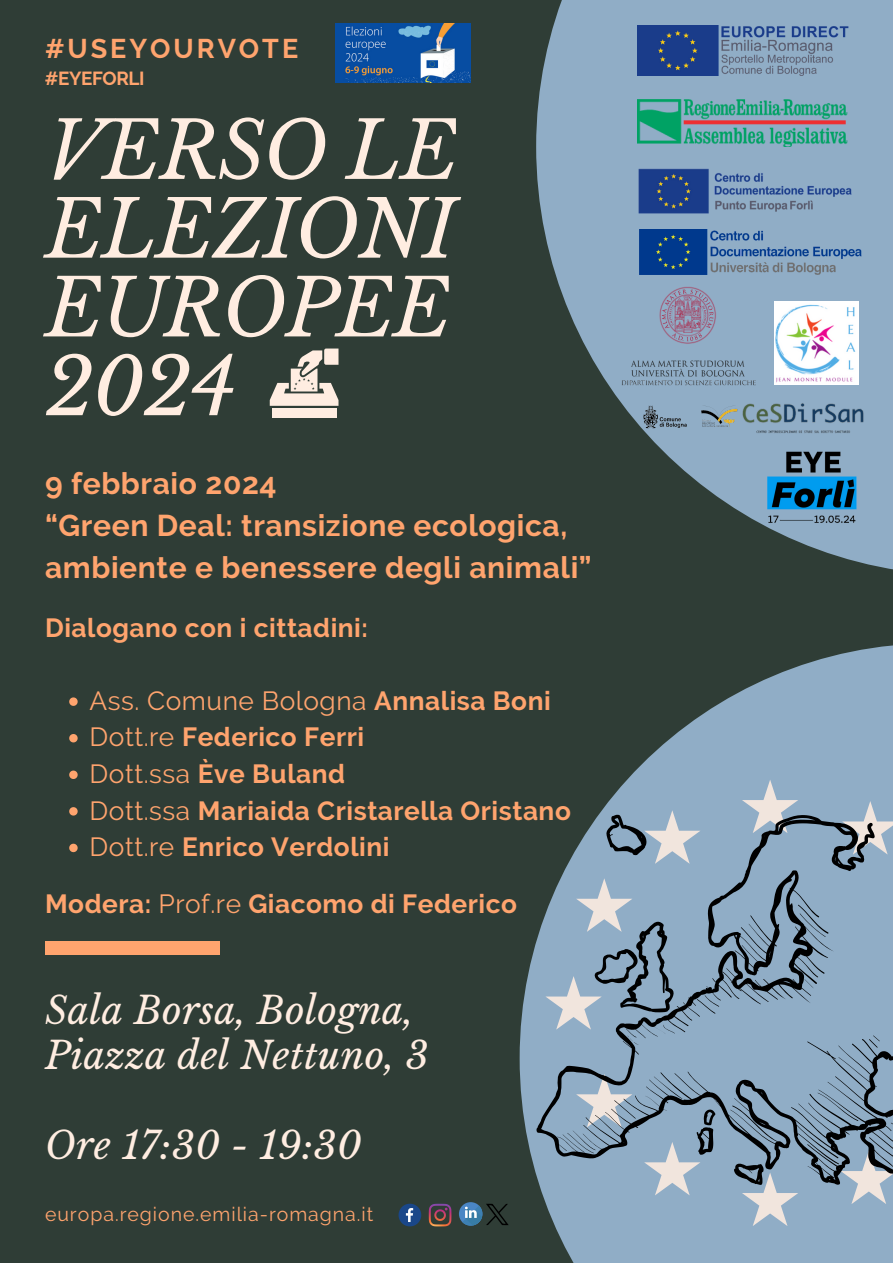
<style>
.page{position:relative;width:893px;height:1263px;background:#2f3d36}
.page>*{position:absolute;margin:0;border:0;box-sizing:border-box;transform-origin:0 0}
.t1{font:italic 78.75px "Libre Baskerville";letter-spacing:-.02em;color:#ffede1}
.t2{font:italic 37.5px "Libre Baskerville";letter-spacing:.01em;color:#ffede1}
.t3{font:700 30px/41.6px "Raleway";letter-spacing:.02em;color:#ffa46e}
.t4{font:700 27px "Raleway";letter-spacing:.11em;color:#ffa46e}
.t5{font:700 26.25px "Raleway";letter-spacing:.02em;color:#ffa46e}
.t6{font:26.25px "Raleway";letter-spacing:.02em;color:#ffa46e}
.t7{font:19.5px "Raleway";letter-spacing:.05em;color:#ffa46e}
.t8{font:700 18.9px "Raleway";letter-spacing:-.02em;color:#ffa46e}
.s1{font-weight:700}
.s2{font-weight:400}
</style>
<div class="page">
<svg style="left:519px;top:645px;width:374px;height:618px;fill:#90adc6"></svg>
<svg style="left:536px;top:0;width:357px;height:570px;fill:#90adc6"></svg>
<svg style="left:69px;top:697px;width:9px;height:9px"></svg>
<svg style="left:69px;top:734px;width:9px;height:8px"></svg>
<svg style="left:69px;top:770px;width:9px;height:9px"></svg>
<svg style="left:69px;top:807px;width:9px;height:8px"></svg>
<svg style="left:69px;top:844px;width:9px;height:8px"></svg>
<div style="left:45px;top:941px;width:174px;height:14px;background:#ffa46e"></div>
<svg style="left:742px;top:779px;width:56px;height:36px;background:#b0bfcd"></svg>
<svg style="left:840px;top:1185px;width:53px;height:19px"></svg>
<svg style="left:644px;top:1185px;width:56px;height:10px"></svg>
<svg style="left:644px;top:810px;width:56px;height:5px"></svg>
<svg style="left:842px;top:801px;width:51px;height:14px"></svg>
<svg style="left:742px;top:1185px;width:56px;height:41px;background:#b7c3cf"></svg>
<svg style="left:536px;top:815px;width:357px;height:370px;background:#839baf"></svg>
<div style="left:272px;top:408px;width:64px;height:9px;background:#ffede1"></div>
<svg style="left:270px;top:348px;width:68px;height:58px"></svg>
<img style="left:335px;top:23px;width:135px;height:59px">
<img style="left:764px;top:448px;width:96px;height:76px">
<img style="left:631px;top:287px;width:113px;height:90px">
<img style="left:616px;top:377px;width:144px;height:11px">
<img style="left:774px;top:302px;width:84px;height:83px">
<img style="left:739px;top:400px;width:127px;height:35px">
<svg style="left:398px;top:1204px;width:23px;height:22px"></svg>
<svg style="left:429px;top:1204px;width:22px;height:22px"></svg>
<div style="left:459px;top:1202px;width:23px;height:23px;background:#4a86c5;border-radius:50%"></div>
<svg style="left:462px;top:1204px;width:46px;height:22px"></svg>
<img style="left:637px;top:93px;width:211px;height:54px">
<img style="left:636px;top:168px;width:219px;height:46px">
<img style="left:639px;top:229px;width:228px;height:45px">
<img style="left:641px;top:406px;width:98px;height:23px">
<img style="left:637px;top:25px;width:211px;height:51px">
<p class="t4" style="left:45px;top:33px;width:255px">#USEYOURVOTE</p>
<p class="t8" style="left:45px;top:67px;width:101px">#EYEFORLI</p>
<p class="t1" style="left:45px;top:102px;width:415px">VERSO LE</p>
<p class="t1" style="left:45px;top:181px;width:412px">ELEZIONI</p>
<p class="t1" style="left:45px;top:260px;width:408px">EUROPEE</p>
<p class="t1" style="left:45px;top:339px;width:192px">2024</p>
<p class="t3" style="left:45px;top:463px;width:233px">9 febbraio 2024</p>
<p class="t3" style="left:45px;top:504px;width:548px">“Green Deal: transizione ecologica, ambiente e benessere degli animali”</p>
<p class="t5" style="left:45px;top:612px;width:324px">Dialogano con i cittadini:</p>
<p class="t6" style="left:90px;top:685px;width:462px">Ass. Comune Bologna <span class="s1">Annalisa Boni</span></p>
<p class="t5" style="left:90px;top:722px;width:276px"><span class="s2">Dott.re</span> Federico Ferri</p>
<p class="t5" style="left:90px;top:758px;width:257px"><span class="s2">Dott.ssa</span> Ève Buland</p>
<p class="t5" style="left:90px;top:795px;width:483px"><span class="s2">Dott.ssa</span> Mariaida Cristarella Oristano</p>
<p class="t5" style="left:90px;top:831px;width:301px"><span class="s2">Dott.re</span> Enrico Verdolini</p>
<p class="t5" style="left:45px;top:889px;width:473px">Modera: <span class="s2">Prof.re</span> Giacomo di Federico</p>
<p class="t2" style="left:45px;top:988px;width:370px">Sala Borsa, Bologna,</p>
<p class="t2" style="left:45px;top:1033px;width:385px">Piazza del Nettuno, 3</p>
<p class="t2" style="left:45px;top:1123px;width:318px">Ore 17:30 - 19:30</p>
<p class="t7" style="left:45px;top:1202px;width:330px">europa.regione.emilia-romagna.it</p>
</div>
